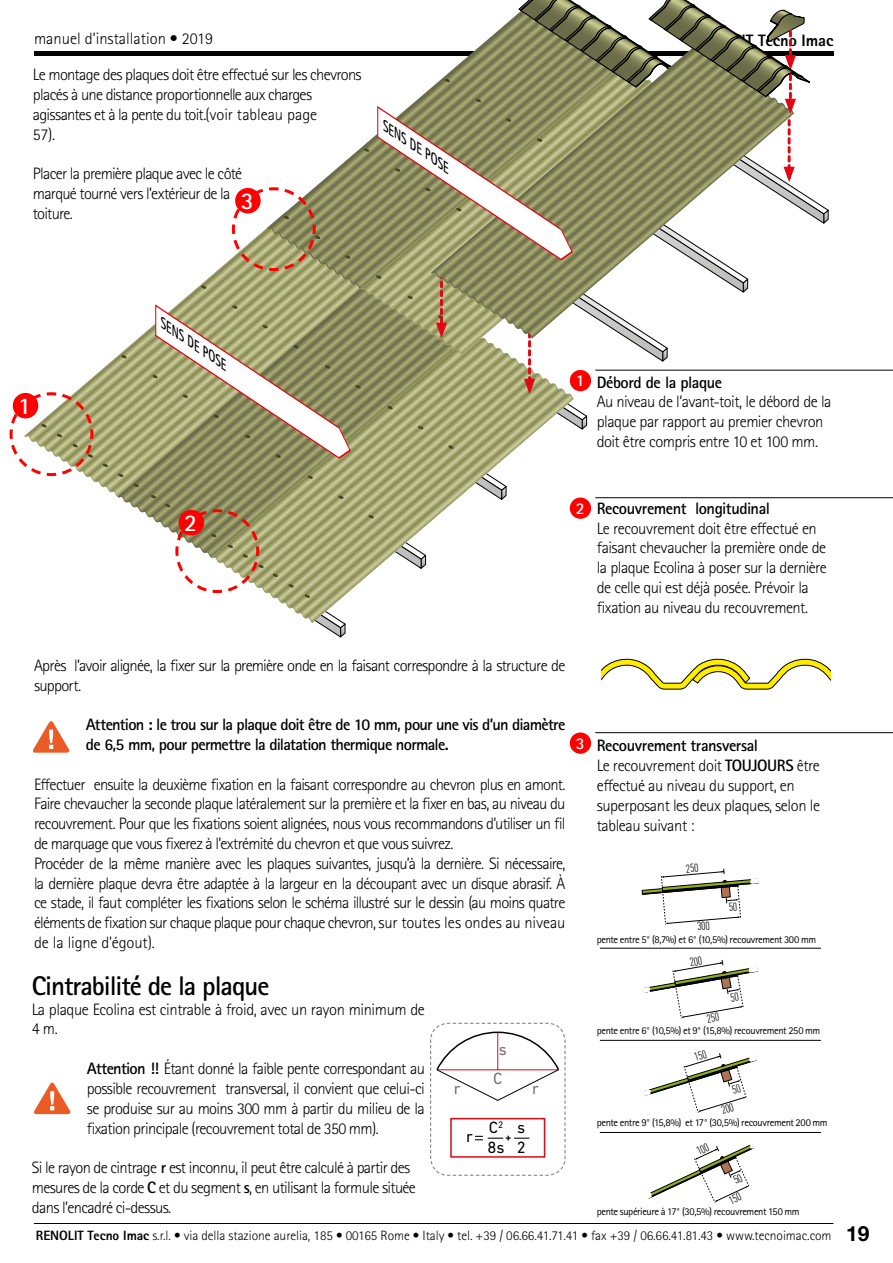
<style>
.page{position:relative;width:893px;height:1263px;background:#fff}
.page>*{position:absolute;margin:0;border:0;box-sizing:border-box;transform-origin:0 0}
.t1{font:700 27px "Rotis Sans Serif Pro";letter-spacing:-.04em;color:#000}
.t2{font:700 24px "Rotis Sans Serif Pro";color:#fff}
.t3{font:300 16.5px/19.8px "Rotis Sans Serif Pro";letter-spacing:-.04em;color:#000}
.t4{font:700 16.5px/19.8px "Rotis Sans Serif Pro";letter-spacing:-.04em;color:#000}
.t5{font:300 16.5px "Rotis Sans Serif Pro";color:#000}
.t6{font:800 16.5px "Rotis Sans Serif Pro";letter-spacing:-.005em;color:#000}
.t7{font:16.5px/19.8px "DIN Next LT Pro";color:#000}
.t8{font:16.5px/28.3px "DIN Next LT Pro";color:#706f6f;text-align:center}
.t9{font:700 16.5px "Rotis Sans Serif Pro";color:#fff}
.t10{font:italic 700 13.65px "Rotis Sans Serif Pro";color:#000;scale:.96 1}
.t11{font:300 13.5px "Rotis Sans Serif Pro";letter-spacing:-.005em;color:#000}
.t12{font:10.5px "Rotis Sans Serif Pro";letter-spacing:-.035em;color:#000}
.t13{font:700 10.5px "DIN Next LT Pro";color:#000}
.s1{font-weight:700}
.s2{font-weight:800}
.s3{font-family:"Helvetica Neue LT Pro";font-weight:700;font-size:21px}
</style>
<div class="page">
<svg style="left:33px;top:721px;width:37px;height:32px"></svg>
<div style="left:570px;top:497px;width:21px;height:22px;background:#f00;border-radius:50%"></div>
<div style="left:570px;top:732px;width:21px;height:22px;background:#f00;border-radius:50%"></div>
<hr style="left:595px;top:732px;width:298px;height:1px;background:#000">
<hr style="left:595px;top:497px;width:298px;height:1px;background:#000">
<hr style="left:595px;top:370px;width:298px;height:1px;background:#000">
<svg style="left:601px;top:658px;width:230px;height:31px"></svg>
<hr style="left:34px;top:51px;width:799px;height:4px;background:#000">
<hr style="left:34px;top:1223px;width:799px;height:1px;background:#000">
<svg style="left:34px;top:1082px;width:37px;height:32px"></svg>
<hr style="left:600px;top:948px;width:221px;height:1px;background:#000">
<hr style="left:600px;top:1040px;width:221px;height:1px;background:#000">
<hr style="left:600px;top:1132px;width:221px;height:1px;background:#000">
<svg style="left:430px;top:1022px;width:136px;height:154px"></svg>
<div style="left:450px;top:1118px;width:95px;height:40px;border:2px solid #e30613"></div>
<svg style="left:341px;top:628px;width:4px;height:9px"></svg>
<svg style="left:583px;top:420px;width:4px;height:9px"></svg>
<svg style="left:824px;top:214px;width:4px;height:10px"></svg>
<svg style="left:77px;top:259px;width:153px;height:238px"></svg>
<svg style="left:117px;top:271px;width:243px;height:257px"></svg>
<svg style="left:211px;top:355px;width:363px;height:268px"></svg>
<svg style="left:266px;top:55px;width:110px;height:239px"></svg>
<svg style="left:360px;top:63px;width:16px;height:292px"></svg>
<svg style="left:272px;top:573px;width:6px;height:4px"></svg>
<svg style="left:288px;top:583px;width:6px;height:5px"></svg>
<svg style="left:304px;top:594px;width:6px;height:4px"></svg>
<svg style="left:118px;top:473px;width:6px;height:4px"></svg>
<svg style="left:102px;top:463px;width:6px;height:4px"></svg>
<svg style="left:133px;top:483px;width:6px;height:4px"></svg>
<svg style="left:150px;top:494px;width:6px;height:5px"></svg>
<svg style="left:201px;top:285px;width:6px;height:4px"></svg>
<svg style="left:448px;top:445px;width:6px;height:4px"></svg>
<svg style="left:387px;top:405px;width:6px;height:5px"></svg>
<svg style="left:418px;top:425px;width:6px;height:5px"></svg>
<svg style="left:121px;top:354px;width:6px;height:5px"></svg>
<svg style="left:368px;top:514px;width:6px;height:5px"></svg>
<svg style="left:307px;top:475px;width:6px;height:4px"></svg>
<svg style="left:338px;top:495px;width:6px;height:4px"></svg>
<svg style="left:345px;top:255px;width:6px;height:4px"></svg>
<svg style="left:364px;top:148px;width:5px;height:4px"></svg>
<svg style="left:9px;top:391px;width:86px;height:87px"></svg>
<div style="left:13px;top:393px;width:25px;height:25px;background:#f00;border-radius:50%"></div>
<svg style="left:165px;top:503px;width:99px;height:91px"></svg>
<div style="left:179px;top:510px;width:25px;height:25px;background:#f00;border-radius:50%"></div>
<svg style="left:230px;top:186px;width:90px;height:87px"></svg>
<div style="left:235px;top:188px;width:26px;height:25px;background:#f00;border-radius:50%"></div>
<svg style="left:152px;top:303px;width:209px;height:165px"></svg>
<svg style="left:376px;top:0;width:439px;height:394px"></svg>
<svg style="left:641px;top:868px;width:118px;height:57px"></svg>
<svg style="left:642px;top:959px;width:116px;height:60px"></svg>
<svg style="left:643px;top:1053px;width:114px;height:60px"></svg>
<svg style="left:648px;top:1144px;width:106px;height:59px"></svg>
<p class="t5" style="left:34px;top:29px;width:180px">manuel d’installation • 2019</p>
<p class="t3" style="left:33px;top:65px;width:330px">Le montage des plaques doit être effectué sur les chevrons placés à une distance proportionnelle aux charges agissantes et à la pente du toit.(voir tableau page<br>57).</p>
<p class="t3" style="left:33px;top:164px;width:211px">Placer la première plaque avec le côté marqué tourné vers l’extérieur de la toiture.</p>
<h2 class="t2" style="left:241px;top:186px;width:14px">3</h2>
<p class="t10" style="left:390px;top:119px;width:84px;rotate:34deg">SENS DE POSE</p>
<p class="t6" style="left:695px;top:30px;width:140px">RENOLIT Tecno Imac</p>
<h2 class="t2" style="left:18px;top:391px;width:14px">1</h2>
<p class="t10" style="left:168px;top:316px;width:84px;rotate:34deg">SENS DE POSE</p>
<p class="t9" style="left:576px;top:370px;width:10px">1</p>
<p class="t4" style="left:597px;top:372px;width:127px">Débord de la plaque</p>
<p class="t3" style="left:597px;top:392px;width:236px">Au niveau de l’avant-toit, le débord de la plaque par rapport au premier chevron doit être compris entre 10 et 100 mm.</p>
<h2 class="t2" style="left:184px;top:508px;width:14px">2</h2>
<p class="t9" style="left:576px;top:498px;width:10px">2</p>
<p class="t4" style="left:597px;top:498px;width:175px">Recouvrement longitudinal</p>
<p class="t3" style="left:597px;top:518px;width:232px">Le recouvrement doit être effectué en faisant chevaucher la première onde de la plaque Ecolina à poser sur la dernière de celle qui est déjà posée. Prévoir la fixation au niveau du recouvrement.</p>
<p class="t3" style="left:34px;top:655px;width:533px">Après l’avoir alignée, la fixer sur la première onde en la faisant correspondre à la structure de support.</p>
<p class="t4" style="left:86px;top:714px;width:481px">Attention : le trou sur la plaque doit être de 10 mm, pour une vis d’un diamètre de 6,5 mm, pour permettre la dilatation thermique normale.</p>
<p class="t3" style="left:34px;top:774px;width:533px">Effectuer ensuite la deuxième fixation en la faisant correspondre au chevron plus en amont.<br>Faire chevaucher la seconde plaque latéralement sur la première et la fixer en bas, au niveau du recouvrement. Pour que les fixations soient alignées, nous vous recommandons d’utiliser un fil de marquage que vous fixerez à l’extrémité du chevron et que vous suivrez.<br>Procéder de la même manière avec les plaques suivantes, jusqu’à la dernière. Si nécessaire, la dernière plaque devra être adaptée à la largeur en la découpant avec un disque abrasif. À ce stade, il faut compléter les fixations selon le schéma illustré sur le dessin (au moins quatre éléments de fixation sur chaque plaque pour chaque chevron, sur toutes les ondes au niveau de la ligne d'égout).</p>
<h1 class="t1" style="left:32px;top:969px;width:239px">Cintrabilité de la plaque</h1>
<p class="t3" style="left:32px;top:999px;width:395px">La plaque Ecolina est cintrable à froid, avec un rayon minimum de<br>4 m.</p>
<p class="t3" style="left:87px;top:1059px;width:339px;text-align:justify"><span class="s1">Attention !!</span> Étant donné la faible pente correspondant au possible recouvrement transversal, il convient que celui-ci se produise sur au moins 300 mm à partir du milieu de la fixation principale (recouvrement total de 350 mm).</p>
<p class="t3" style="left:32px;top:1158px;width:386px">Si le rayon de cintrage <span class="s1">r</span> est inconnu, il peut être calculé à partir des mesures de la corde <span class="s1">C</span> et du segment <span class="s1">s</span>, en utilisant la formule située dans l’encadré ci-dessus.</p>
<p class="t8" style="left:493px;top:1035px;width:15px">s<br>C</p>
<p class="t8" style="left:454px;top:1074px;width:8px">r</p>
<p class="t8" style="left:532px;top:1074px;width:8px">r</p>
<p class="t7" style="left:466px;top:1126px;width:8px">r</p>
<p class="t7" style="left:488px;top:1118px;width:19px">C<sup>2<br></sup>8s</p>
<p class="t7" style="left:517px;top:1118px;width:10px">s<br>2</p>
<p class="t13" style="left:506px;top:1131px;width:7px">+</p>
<p class="t9" style="left:576px;top:733px;width:10px">3</p>
<p class="t3" style="left:597px;top:736px;width:225px"><span class="s1">Recouvrement transversal<br></span>Le recouvrement doit <span class="s1">TOUJOURS</span> être effectué au niveau du support, en superposant les deux plaques, selon le tableau suivant :</p>
<p class="t12" style="left:597px;top:933px;width:221px">pente entre 5° (8,7%) et 6° (10,5%) recouvrement 300 mm</p>
<p class="t12" style="left:597px;top:1025px;width:225px">pente entre 6° (10,5%) et 9° (15,8%) recouvrement 250 mm</p>
<p class="t12" style="left:597px;top:1116px;width:232px">pente entre 9° (15,8%) et 17° (30,5%) recouvrement 200 mm</p>
<p class="t12" style="left:597px;top:1205px;width:204px">pente supérieure à 17° (30,5%) recouvrement 150 mm</p>
<p class="t11" style="left:36px;top:1227px;width:835px"><span class="s2">RENOLIT Tecno Imac</span> s.r.l. • via della stazione aurelia, 185 • 00165 Rome • Italy • tel. +39 / 06.66.41.71.41 • fax +39 / 06.66.41.81.43 • www.tecnoimac.com <span class="s3">19</span></p>
</div>
